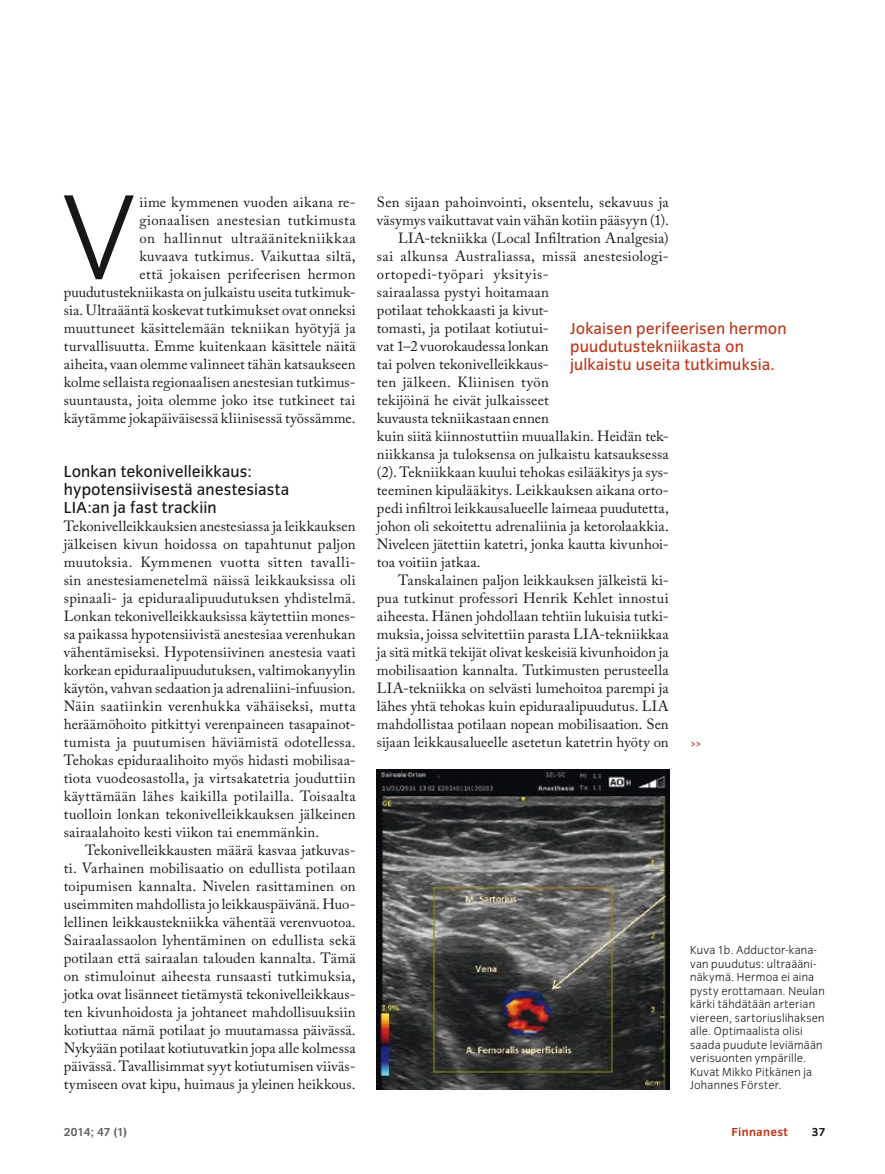
<style>
.page{position:relative;width:885px;height:1174px;background:#fff}
.page>*{position:absolute;margin:0;border:0;box-sizing:border-box;transform-origin:0 0}
.t1{font:300 125.1px "Congress Sans";color:#1a171b}
.t2{font:16.5px/18px "Congress Sans";letter-spacing:.01em;color:#be371b}
.t3{font:16.5px/18px "Congress Sans";letter-spacing:.005em;color:#1a171b}
.t4{font:14.7px/18px "Adobe Caslon Pro";letter-spacing:.015em;color:#1a171b;text-align:justify}
.t5{font:14.7px "Adobe Caslon Pro";letter-spacing:.045em;color:#1a171b}
.t6{font:14.7px "Adobe Caslon Pro";letter-spacing:-.005em;color:#1a171b}
.t7{font:300 12px/13.5px "Congress Sans";letter-spacing:.02em;color:#1a171b}
.t8{font:700 12px "Congress Sans";color:#646463}
.t9{font:700 12px "Congress Sans";letter-spacing:.02em;color:#be371b}
.t10{font:700 12px "Congress Sans";color:#1a171b}
.t11{font:700 12px "Adobe Caslon Pro";color:#be371b}
</style>
<div class="page">
<img style="left:377px;top:770px;width:292px;height:319px">
<h1 class="t1" style="left:61px;top:169px;width:71px">V</h1>
<p class="t4" style="left:64px;top:193px;width:293px;text-align:right">iime kymmenen vuoden aikana re-<br>gionaalisen anestesian tutkimusta<br>on hallinnut ultraäänitekniikkaa<br>kuvaava tutkimus. Vaikuttaa siltä,<br>että jokaisen perifeerisen hermon puudutustekniikasta on julkaistu useita tutkimuk&shy;sia. Ultraääntä koskevat tutkimukset ovat onneksi muuttuneet käsittelemään tekniikan hyötyjä ja turvallisuutta. Emme kuitenkaan käsittele näitä aiheita, vaan olemme valinneet tähän katsaukseen kolme sellaista regionaalisen anestesian tutkimus&shy;suuntausta, joita olemme joko itse tutkineet tai käytämme jokapäiväisessä kliinisessä työssämme.</p>
<p class="t3" style="left:64px;top:462px;width:227px">Lonkan tekonivelleikkaus: hypotensiivisestä anestesiasta<br>LIA:an ja fast trackiin</p>
<p class="t4" style="left:64px;top:517px;width:293px">Tekonivelleikkauksien anestesiassa ja leikkauksen jälkeisen kivun hoidossa on tapahtunut paljon muutoksia. Kymmenen vuotta sitten tavalli&shy;sin anestesiamenetelmä näissä leikkauksissa oli spinaali- ja epiduraalipuudutuksen yhdistelmä.<br>Lonkan tekonivelleikkauksissa käytettiin mones&shy;sa paikassa hypotensiivistä anestesiaa verenhukan vähentämiseksi. Hypotensiivinen anestesia vaati korkean epiduraalipuudutuksen, valtimokanyylin käytön, vahvan sedaation ja adrenaliini-infuusion.<br>Näin saatiinkin verenhukka vähäiseksi, mutta heräämöhoito pitkittyi verenpaineen tasapainot&shy;tumista ja puutumisen häviämistä odotellessa.<br>Tehokas epiduraalihoito myös hidasti mobilisaa&shy;tiota vuodeosastolla, ja virtsakatetria jouduttiin käyttämään lähes kaikilla potilailla. Toisaalta tuolloin lonkan tekonivelleikkauksen jälkeinen sairaalahoito kesti viikon tai enemmänkin.</p>
<p class="t4" style="left:64px;top:841px;width:293px;text-indent:21px">Tekonivelleikkausten määrä kasvaa jatkuvas&shy;ti. Varhainen mobilisaatio on edullista potilaan toipumisen kannalta. Nivelen rasittaminen on useimmiten mahdollista jo leikkauspäivänä. Huo&shy;lellinen leikkaustekniikka vähentää verenvuotoa.<br>Sairaalassaolon lyhentäminen on edullista sekä potilaan että sairaalan talouden kannalta. Tämä on stimuloinut aiheesta runsaasti tutkimuksia, jotka ovat lisänneet tietämystä tekonivelleikkaus&shy;ten kivunhoidosta ja johtaneet mahdollisuuksiin kotiuttaa nämä potilaat jo muutamassa päivässä.<br>Nykyään potilaat kotiutuvatkin jopa alle kolmessa päivässä. Tavallisimmat syyt kotiutumisen viiväs&shy;tymiseen ovat kipu, huimaus ja yleinen heikkous.</p>
<p class="t4" style="left:377px;top:192px;width:293px">Sen sijaan pahoinvointi, oksentelu, sekavuus ja</p>
<p class="t4" style="left:377px;top:210px;width:293px">väsymys vaikuttavat vain vähän kotiin pääsyyn (1).</p>
<p class="t4" style="left:398px;top:228px;width:272px">LIA-tekniikka (Local Infiltration Analgesia)</p>
<p class="t4" style="left:377px;top:246px;width:293px">sai alkunsa Australiassa, missä anestesiologi-</p>
<p class="t5" style="left:377px;top:265px;width:173px">ortopedi-työpari yksityis-</p>
<p class="t4" style="left:377px;top:282px;width:173px">sairaalassa pystyi hoitamaan</p>
<p class="t4" style="left:377px;top:300px;width:173px">potilaat tehokkaasti ja kivut-</p>
<p class="t4" style="left:377px;top:318px;width:173px">tomasti, ja potilaat kotiutui-</p>
<p class="t6" style="left:377px;top:337px;width:173px">vat 1–2 vuorokaudessa lonkan</p>
<p class="t4" style="left:377px;top:354px;width:173px">tai polven tekonivelleikkaus-</p>
<p class="t4" style="left:377px;top:372px;width:173px">ten jälkeen. Kliinisen työn</p>
<p class="t4" style="left:377px;top:390px;width:173px">tekijöinä he eivät julkaisseet</p>
<p class="t4" style="left:377px;top:408px;width:173px">kuvausta tekniikastaan ennen</p>
<p class="t4" style="left:377px;top:426px;width:293px">kuin siitä kiinnostuttiin muuallakin. Heidän tek-</p>
<p class="t4" style="left:377px;top:444px;width:293px">niikkansa ja tuloksensa on julkaistu katsauksessa</p>
<p class="t4" style="left:377px;top:462px;width:293px">(2). Tekniikkaan kuului tehokas esilääkitys ja sys-</p>
<p class="t4" style="left:377px;top:480px;width:293px">teeminen kipulääkitys. Leikkauksen aikana orto-</p>
<p class="t4" style="left:377px;top:498px;width:293px">pedi infiltroi leikkausalueelle laimeaa puudutetta,</p>
<p class="t4" style="left:377px;top:516px;width:293px">johon oli sekoitettu adrenaliinia ja ketorolaakkia.</p>
<p class="t4" style="left:377px;top:534px;width:293px">Niveleen jätettiin katetri, jonka kautta kivunhoi-</p>
<p class="t4" style="left:377px;top:552px;width:105px">toa voitiin jatkaa.</p>
<p class="t4" style="left:398px;top:570px;width:272px">Tanskalainen paljon leikkauksen jälkeistä ki-</p>
<p class="t4" style="left:377px;top:588px;width:293px">pua tutkinut professori Henrik Kehlet innostui</p>
<p class="t4" style="left:377px;top:606px;width:293px">aiheesta. Hänen johdollaan tehtiin lukuisia tutki-</p>
<p class="t4" style="left:377px;top:624px;width:293px">muksia, joissa selvitettiin parasta LIA-tekniikkaa</p>
<p class="t4" style="left:377px;top:642px;width:293px">ja sitä mitkä tekijät olivat keskeisiä kivunhoidon ja</p>
<p class="t4" style="left:377px;top:660px;width:293px">mobilisaation kannalta. Tutkimusten perusteella</p>
<p class="t4" style="left:377px;top:678px;width:293px">LIA-tekniikka on selvästi lumehoitoa parempi ja</p>
<p class="t4" style="left:377px;top:696px;width:293px">lähes yhtä tehokas kuin epiduraalipuudutus. LIA</p>
<p class="t4" style="left:377px;top:714px;width:293px">mahdollistaa potilaan nopean mobilisaation. Sen</p>
<p class="t4" style="left:377px;top:732px;width:293px">sijaan leikkausalueelle asetetun katetrin hyöty on</p>
<p class="t2" style="left:570px;top:320px;width:218px">Jokaisen perifeerisen hermon puudutustekniikasta on julkaistu useita tutkimuksia.</p>
<p class="t11" style="left:690px;top:736px;width:13px">&gt;&gt;</p>
<p class="t7" style="left:690px;top:943px;width:136px">Kuva 1b. Adductor-kana&shy;van puudutus: ultraääni&shy;näkymä. Hermoa ei aina pysty erottamaan. Neulan kärki tähdätään arterian viereen, sartoriuslihaksen alle. Optimaalista olisi saada puudute leviämään verisuonten ympärille.<br>Kuvat Mikko Pitkänen ja<br>Johannes Förster.</p>
<p class="t8" style="left:64px;top:1125px;width:64px">2014; 47 (1)</p>
<p class="t9" style="left:731px;top:1125px;width:58px">Finnanest</p>
<p class="t10" style="left:811px;top:1125px;width:15px">37</p>
</div>
